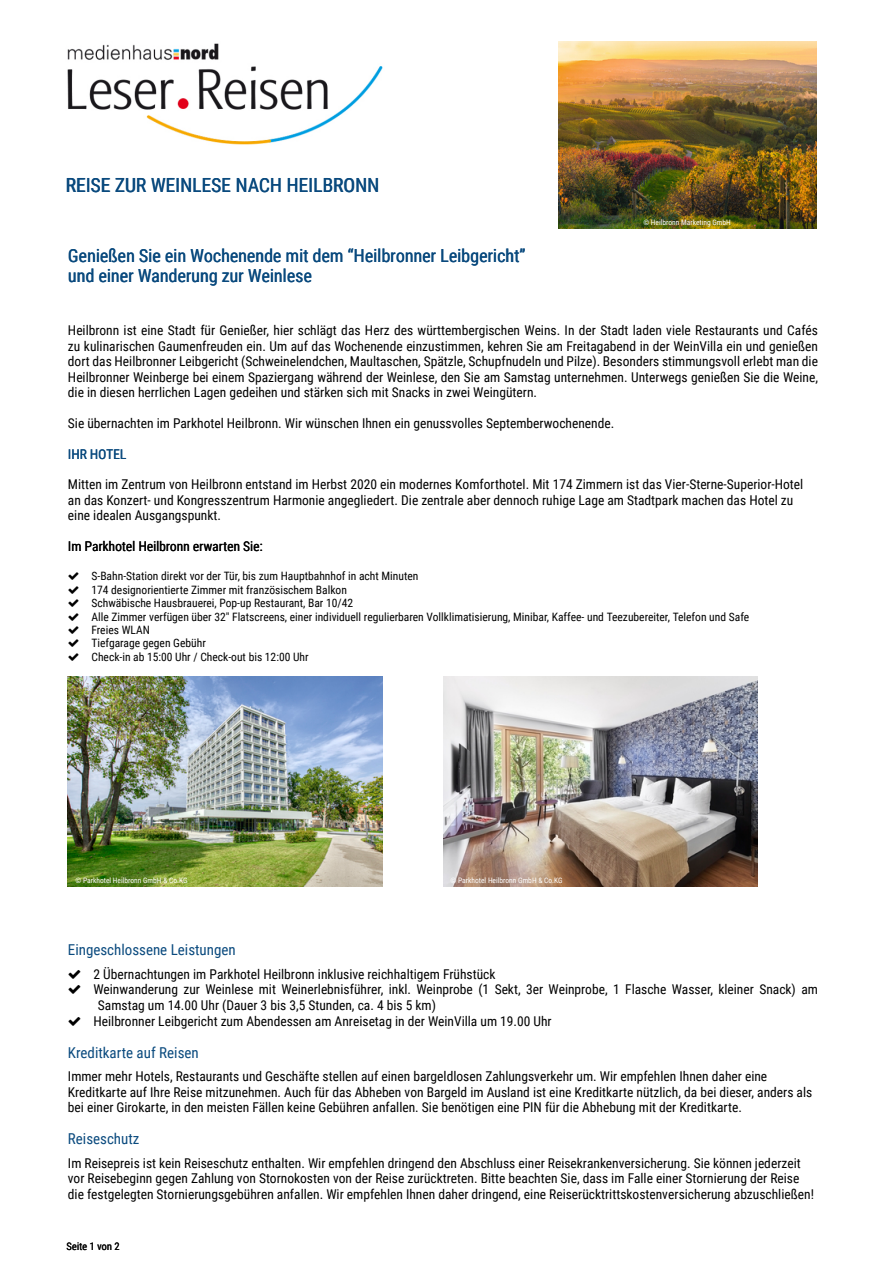
<style>
.page{position:relative;width:893px;height:1263px;background:#fff}
.page>*{position:absolute;margin:0;border:0;box-sizing:border-box;transform-origin:0 0}
.t1{font:19.5px "Roboto Condensed";color:#0a4a7e}
.t2{font:18px/20.7px "Roboto Condensed";color:#0a4a7e}
.t3{font:15px "Roboto Condensed";color:#0a4a7e}
.t4{font:13.5px/15.6px "Roboto Condensed";color:#000}
.t5{font:13.5px "Roboto Condensed";color:#0a4a7e}
.t6{font:11.55px/13.5px "Roboto Condensed";color:#000}
.t7{font:10.5px "Roboto Condensed";color:#000}
.t8{font:7.5px "Roboto Condensed";color:#fff}
</style>
<div class="page">
<img style="left:68px;top:676px;width:315px;height:210px">
<img style="left:443px;top:676px;width:315px;height:210px">
<img style="left:67px;top:43px;width:316px;height:102px">
<img style="left:558px;top:41px;width:258px;height:188px">
<h1 class="t1" style="left:66px;top:176px;width:315px">REISE ZUR WEINLESE NACH HEILBRONN</h1>
<h2 class="t2" style="left:68px;top:246px;width:459px">Genießen Sie ein Wochenende mit dem “Heilbronner Leibgericht” und einer Wanderung zur Weinlese</h2>
<p class="t8" style="left:643px;top:219px;width:89px">© Heilbronn Marketing GmbH</p>
<p class="t4" style="left:68px;top:324px;width:752px;text-align:justify">Heilbronn ist eine Stadt für Genießer, hier schlägt das Herz des württembergischen Weins. In der Stadt laden viele Restaurants und Cafés zu kulinarischen Gaumenfreuden ein. Um auf das Wochenende einzustimmen, kehren Sie am Freitagabend in der WeinVilla ein und genießen dort das Heilbronner Leibgericht (Schweinelendchen, Maultaschen, Spätzle, Schupfnudeln und Pilze). Besonders stimmungsvoll erlebt man die Heilbronner Weinberge bei einem Spaziergang während der Weinlese, den Sie am Samstag unternehmen. Unterwegs genießen Sie die Weine, die in diesen herrlichen Lagen gedeihen und stärken sich mit Snacks in zwei Weingütern.</p>
<p class="t4" style="left:68px;top:416px;width:548px">Sie übernachten im Parkhotel Heilbronn. Wir wünschen Ihnen ein genussvolles Septemberwochenende.</p>
<p class="t5" style="left:68px;top:448px;width:60px">IHR HOTEL</p>
<p class="t4" style="left:68px;top:478px;width:737px">Mitten im Zentrum von Heilbronn entstand im Herbst 2020 ein modernes Komforthotel. Mit 174 Zimmern ist das Vier-Sterne-Superior-Hotel an das Konzert- und Kongresszentrum Harmonie angegliedert. Die zentrale aber dennoch ruhige Lage am Stadtpark machen das Hotel zu eine idealen Ausgangspunkt.</p>
<p class="t4" style="left:68px;top:539px;width:196px">Im Parkhotel Heilbronn erwarten Sie:</p>
<p class="t6" style="left:92px;top:570px;width:659px">S-Bahn-Station direkt vor der Tür, bis zum Hauptbahnhof in acht Minuten<br>174 designorientierte Zimmer mit französischem Balkon<br>Schwäbische Hausbrauerei, Pop-up Restaurant, Bar 10/42<br>Alle Zimmer verfügen über 32" Flatscreens, einer individuell regulierbaren Vollklimatisierung, Minibar, Kaffee- und Teezubereiter, Telefon und Safe Freies WLAN<br>Tiefgarage gegen Gebühr<br>Check-in ab 15:00 Uhr / Check-out bis 12:00 Uhr</p>
<p class="t8" style="left:75px;top:877px;width:114px">© Parkhotel Heilbronn GmbH &amp; Co.KG</p>
<p class="t8" style="left:450px;top:877px;width:114px">© Parkhotel Heilbronn GmbH &amp; Co.KG</p>
<p class="t3" style="left:68px;top:943px;width:169px">Eingeschlossene Leistungen</p>
<p class="t4" style="left:93px;top:967px;width:404px">2 Übernachtungen im Parkhotel Heilbronn inklusive reichhaltigem Frühstück</p>
<p class="t4" style="left:93px;top:983px;width:726px">Weinwanderung zur Weinlese mit Weinerlebnisführer, inkl. Weinprobe (1 Sekt, 3er Weinprobe, 1 Flasche Wasser, kleiner Snack) am</p>
<p class="t4" style="left:98px;top:998px;width:340px">Samstag um 14.00 Uhr (Dauer 3 bis 3,5 Stunden, ca. 4 bis 5 km)</p>
<p class="t4" style="left:93px;top:1014px;width:460px">Heilbronner Leibgericht zum Abendessen am Anreisetag in der WeinVilla um 19.00 Uhr</p>
<p class="t3" style="left:68px;top:1045px;width:132px">Kreditkarte auf Reisen</p>
<p class="t4" style="left:68px;top:1069px;width:746px">Immer mehr Hotels, Restaurants und Geschäfte stellen auf einen bargeldlosen Zahlungsverkehr um. Wir empfehlen Ihnen daher eine<br>Kreditkarte auf Ihre Reise mitzunehmen. Auch für das Abheben von Bargeld im Ausland ist eine Kreditkarte nützlich, da bei dieser, anders als bei einer Girokarte, in den meisten Fällen keine Gebühren anfallen. Sie benötigen eine PIN für die Abhebung mit der Kreditkarte.</p>
<p class="t3" style="left:68px;top:1132px;width:73px">Reiseschutz</p>
<p class="t4" style="left:68px;top:1156px;width:747px">Im Reisepreis ist kein Reiseschutz enthalten. Wir empfehlen dringend den Abschluss einer Reisekrankenversicherung. Sie können jederzeit vor Reisebeginn gegen Zahlung von Stornokosten von der Reise zurücktreten. Bitte beachten Sie, dass im Falle einer Stornierung der Reise die festgelegten Stornierungsgebühren anfallen. Wir empfehlen Ihnen daher dringend, eine Reiserücktrittskostenversicherung abzuschließen!</p>
<p class="t7" style="left:66px;top:1242px;width:55px">Seite 1 von 2</p>
</div>
